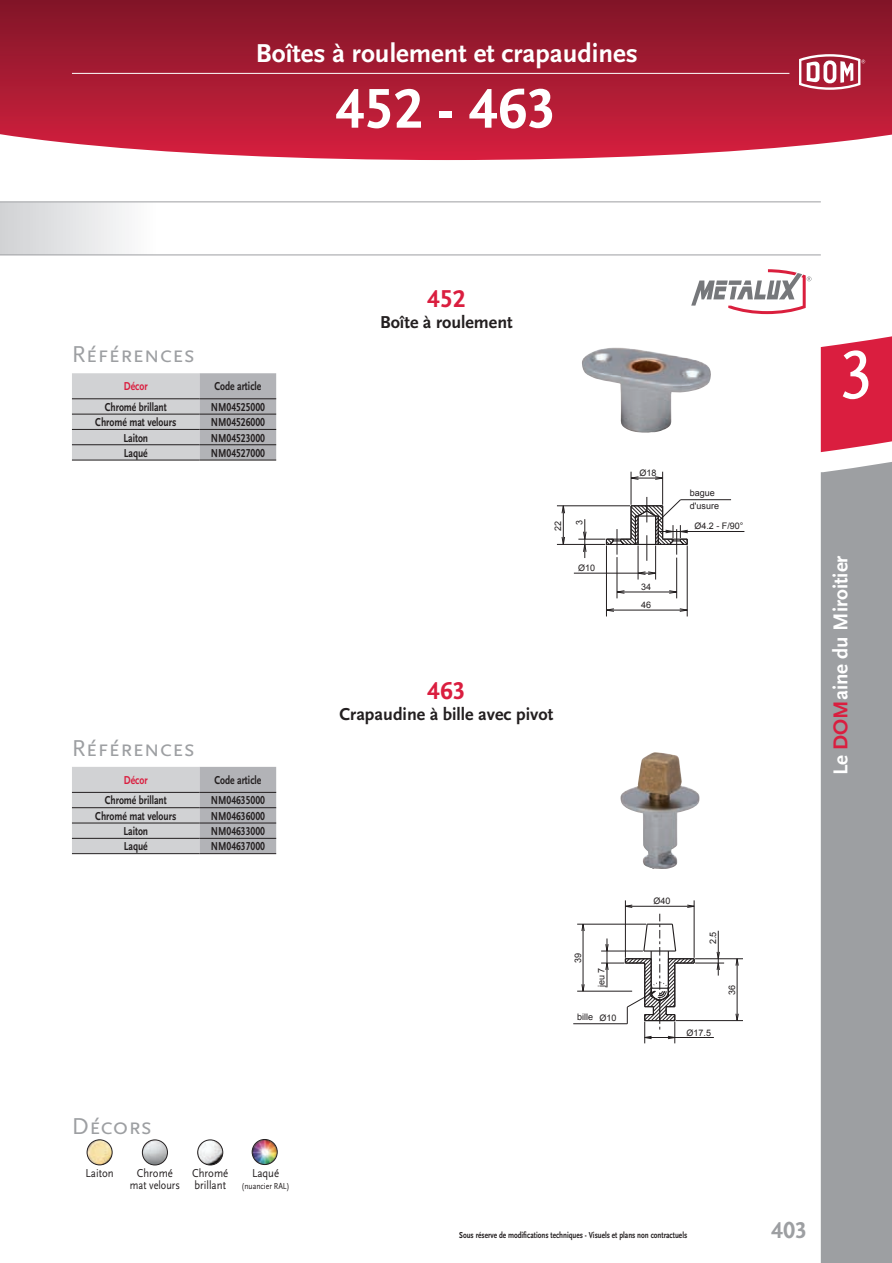
<style>
.page{position:relative;width:892px;height:1263px;background:#fff}
.page>*{position:absolute;margin:0;border:0;box-sizing:border-box;transform-origin:0 0}
.t1{font:72px "Scala Sans Caps";color:#fff}
.t2{font:700 58.5px "Scala Sans Caps";color:#fff}
.t3{font:700 27px "Scala Sans";color:#fff}
.t4{font:700 25.5px "Scala Sans Caps";color:#da1e3f}
.t5{font:24px "Scala Sans Caps";color:#9d9fa2}
.t6{font:700 24px "Scala Sans Caps";color:#9d9fa2}
.t7{font:700 21px "Scala Sans";color:#fff}
.t8{font:700 18px "Scala Sans";color:#231f20}
.t9{font:700 12px "Scala Sans";color:#231f20;scale:.8 1}
.t10{font:700 12px "Scala Sans Caps";color:#231f20;scale:.8 1}
.t11{font:12px/12px "Scala Sans";color:#231f20;text-align:center;scale:.9 1}
.t12{font:700 12px "Scala Sans";color:#da1e3f;scale:.8 1}
.t13{font:700 9px "Scala Sans";color:#231f20;scale:.8 1}
.t14{font:9px/18.1px "Arial";color:#231f20}
.t15{font:9px "Scala Sans";color:#231f20;scale:.85 1}
.s1{font-family:"Scala Sans"}
.s2{color:#da1e3f}
</style>
<div class="page">
<svg style="left:0;top:0;width:891px;height:160px;background:#ac253c"></svg>
<hr style="left:72px;top:73px;width:717px;height:1px;background:#fff">
<svg style="left:798px;top:54px;width:67px;height:36px"></svg>
<div style="left:0;top:202px;width:156px;height:52px;background:linear-gradient(to right,#d0d1d4,#fdfdfd)"></div>
<hr style="left:0;top:254px;width:820px;height:1px;background:#9d9fa2">
<hr style="left:0;top:201px;width:820px;height:1px;background:#9d9fa2">
<div style="left:820px;top:462px;width:71px;height:800px;background:#9d9fa2"></div>
<svg style="left:820px;top:336px;width:71px;height:116px;background:#dd3553"></svg>
<svg style="left:735px;top:1012px;width:3px;height:10px"></svg>
<svg style="left:686px;top:904px;width:9px;height:3px"></svg>
<svg style="left:581px;top:983px;width:3px;height:9px"></svg>
<hr style="left:582px;top:923px;width:1px;height:67px;background:#231f20">
<hr style="left:625px;top:900px;width:1px;height:57px;background:#231f20">
<hr style="left:693px;top:900px;width:1px;height:57px;background:#231f20">
<hr style="left:736px;top:958px;width:1px;height:62px;background:#231f20">
<hr style="left:675px;top:1020px;width:67px;height:1px;background:#231f20">
<hr style="left:577px;top:990px;width:55px;height:1px;background:#231f20">
<hr style="left:695px;top:958px;width:47px;height:1px;background:#231f20">
<hr style="left:577px;top:923px;width:69px;height:1px;background:#231f20">
<hr style="left:625px;top:905px;width:69px;height:1px;background:#231f20">
<hr style="left:573px;top:1023px;width:54px;height:1px;background:#231f20">
<svg style="left:601px;top:913px;width:123px;height:130px"></svg>
<img style="left:620px;top:752px;width:79px;height:117px">
<svg style="left:72px;top:766px;width:204px;height:87px;background:#c1c1c4"></svg>
<hr style="left:72px;top:791px;width:127px;height:1px;background:#231f20">
<hr style="left:199px;top:791px;width:77px;height:1px;background:#231f20">
<hr style="left:72px;top:807px;width:127px;height:1px;background:#231f20">
<hr style="left:199px;top:807px;width:77px;height:1px;background:#231f20">
<hr style="left:72px;top:822px;width:127px;height:1px;background:#231f20">
<hr style="left:199px;top:822px;width:77px;height:1px;background:#231f20">
<hr style="left:72px;top:837px;width:127px;height:1px;background:#231f20">
<hr style="left:199px;top:837px;width:77px;height:1px;background:#231f20">
<hr style="left:72px;top:853px;width:127px;height:1px;background:#231f20">
<hr style="left:199px;top:853px;width:77px;height:1px;background:#231f20">
<hr style="left:659px;top:531px;width:85px;height:1px;background:#231f20">
<svg style="left:561px;top:506px;width:4px;height:8px"></svg>
<svg style="left:561px;top:536px;width:4px;height:8px"></svg>
<svg style="left:631px;top:476px;width:8px;height:4px"></svg>
<svg style="left:654px;top:476px;width:10px;height:4px"></svg>
<svg style="left:634px;top:571px;width:23px;height:4px"></svg>
<svg style="left:617px;top:590px;width:8px;height:3px"></svg>
<svg style="left:668px;top:590px;width:10px;height:3px"></svg>
<svg style="left:607px;top:608px;width:7px;height:4px"></svg>
<svg style="left:679px;top:608px;width:9px;height:4px"></svg>
<hr style="left:563px;top:505px;width:1px;height:39px;background:#231f20">
<hr style="left:606px;top:545px;width:1px;height:71px;background:#231f20">
<hr style="left:616px;top:557px;width:1px;height:41px;background:#231f20">
<hr style="left:630px;top:471px;width:1px;height:33px;background:#231f20">
<hr style="left:637px;top:545px;width:1px;height:34px;background:#231f20">
<hr style="left:655px;top:545px;width:1px;height:34px;background:#231f20">
<hr style="left:662px;top:471px;width:1px;height:33px;background:#231f20">
<hr style="left:676px;top:557px;width:1px;height:41px;background:#231f20">
<hr style="left:686px;top:545px;width:1px;height:71px;background:#231f20">
<hr style="left:606px;top:609px;width:81px;height:1px;background:#231f20">
<hr style="left:617px;top:591px;width:59px;height:1px;background:#231f20">
<hr style="left:573px;top:572px;width:82px;height:1px;background:#231f20">
<hr style="left:557px;top:544px;width:48px;height:1px;background:#231f20">
<hr style="left:557px;top:505px;width:73px;height:1px;background:#231f20">
<hr style="left:631px;top:477px;width:31px;height:1px;background:#231f20">
<svg style="left:578px;top:492px;width:110px;height:68px"></svg>
<hr style="left:680px;top:499px;width:51px;height:1px;background:#231f20">
<img style="left:582px;top:347px;width:129px;height:85px">
<svg style="left:72px;top:373px;width:204px;height:86px;background:#c3c4c6"></svg>
<hr style="left:72px;top:398px;width:127px;height:1px;background:#231f20">
<hr style="left:199px;top:398px;width:77px;height:1px;background:#231f20">
<hr style="left:72px;top:413px;width:127px;height:1px;background:#231f20">
<hr style="left:199px;top:413px;width:77px;height:1px;background:#231f20">
<hr style="left:72px;top:429px;width:127px;height:1px;background:#231f20">
<hr style="left:199px;top:429px;width:77px;height:1px;background:#231f20">
<hr style="left:72px;top:444px;width:127px;height:1px;background:#231f20">
<hr style="left:199px;top:444px;width:77px;height:1px;background:#231f20">
<hr style="left:72px;top:459px;width:127px;height:1px;background:#231f20">
<hr style="left:199px;top:459px;width:77px;height:1px;background:#231f20">
<svg style="left:691px;top:269px;width:120px;height:45px"></svg>
<img style="left:87px;top:1139px;width:25px;height:25px;border-radius:13px">
<div style="left:87px;top:1139px;width:25px;height:25px;border:1px solid #231f20;border-radius:50%"></div>
<img style="left:142px;top:1139px;width:25px;height:25px;border-radius:13px">
<div style="left:142px;top:1139px;width:26px;height:25px;border:1px solid #231f20;border-radius:50%"></div>
<img style="left:198px;top:1139px;width:25px;height:25px;border-radius:13px">
<div style="left:197px;top:1139px;width:26px;height:25px;border:1px solid #231f20;border-radius:50%"></div>
<img style="left:252px;top:1139px;width:25px;height:25px;border-radius:13px">
<div style="left:252px;top:1138px;width:25px;height:26px;border:1px solid #231f20;border-radius:50%"></div>
<h3 class="t3" style="left:256px;top:39px;width:383px">Boîtes à roulement et crapaudines</h3>
<h2 class="t2" style="left:335px;top:76px;width:222px">452 <span class="s1">-</span> 463</h2>
<h3 class="t5" style="left:72px;top:341px;width:124px">Références</h3>
<p class="t12" style="left:124px;top:380px;width:31px">Décor</p>
<p class="t9" style="left:214px;top:380px;width:60px">Code article</p>
<p class="t9" style="left:105px;top:400px;width:79px">Chromé brillant</p>
<p class="t10" style="left:211px;top:400px;width:69px">NM04525000</p>
<p class="t9" style="left:95px;top:416px;width:103px">Chromé mat velours</p>
<p class="t10" style="left:211px;top:415px;width:69px">NM04526000</p>
<p class="t9" style="left:123px;top:431px;width:33px">Laiton</p>
<p class="t10" style="left:211px;top:431px;width:69px">NM04523000</p>
<p class="t9" style="left:124px;top:446px;width:31px">Laqué</p>
<p class="t10" style="left:211px;top:446px;width:69px">NM04527000</p>
<h3 class="t5" style="left:72px;top:735px;width:124px">Références</h3>
<p class="t12" style="left:124px;top:773px;width:31px">Décor</p>
<p class="t9" style="left:214px;top:773px;width:60px">Code article</p>
<p class="t9" style="left:105px;top:794px;width:79px">Chromé brillant</p>
<p class="t10" style="left:211px;top:793px;width:69px">NM04635000</p>
<p class="t9" style="left:95px;top:809px;width:103px">Chromé mat velours</p>
<p class="t10" style="left:211px;top:809px;width:69px">NM04636000</p>
<p class="t9" style="left:123px;top:824px;width:33px">Laiton</p>
<p class="t10" style="left:211px;top:824px;width:69px">NM04633000</p>
<p class="t9" style="left:124px;top:839px;width:31px">Laqué</p>
<p class="t10" style="left:211px;top:839px;width:69px">NM04637000</p>
<h3 class="t5" style="left:72px;top:1112px;width:81px">Décors</h3>
<p class="t11" style="left:85px;top:1167px;width:33px">Laiton</p>
<p class="t11" style="left:130px;top:1167px;width:57px">Chromé mat velours</p>
<p class="t11" style="left:192px;top:1167px;width:41px;text-align:left">Chromé brillant</p>
<p class="t11" style="left:252px;top:1167px;width:32px">Laqué</p>
<p class="t15" style="left:241px;top:1180px;width:58px">(nuancier RAL)</p>
<h3 class="t4" style="left:427px;top:284px;width:40px">452</h3>
<h3 class="t8" style="left:380px;top:312px;width:134px">Boîte à roulement</h3>
<p class="t14" style="left:549px;top:530px;width:12px;rotate:-90deg">22</p>
<p class="t14" style="left:570px;top:524px;width:7px;rotate:-90deg">3</p>
<p class="t14" style="left:578px;top:558px;width:19px">Ø10</p>
<h3 class="t4" style="left:427px;top:676px;width:40px">463</h3>
<h3 class="t8" style="left:339px;top:704px;width:215px">Crapaudine à bille avec pivot</h3>
<p class="t14" style="left:639px;top:463px;width:19px">Ø18</p>
<p class="t14" style="left:641px;top:577px;width:12px">34<br>46</p>
<p class="t14" style="left:689px;top:487px;width:31px;line-height:12.8px">bague d'usure</p>
<p class="t14" style="left:694px;top:517px;width:51px">Ø4.2 - F/90°</p>
<p class="t14" style="left:569px;top:962px;width:12px;rotate:-90deg">39</p>
<p class="t14" style="left:592px;top:987px;width:21px;rotate:-90deg">jeu 7</p>
<p class="t14" style="left:577px;top:1007px;width:41px">bille Ø10</p>
<p class="t14" style="left:653px;top:892px;width:19px">Ø40</p>
<p class="t14" style="left:704px;top:943px;width:14px;rotate:-90deg">2.5</p>
<p class="t14" style="left:686px;top:1023px;width:26px">Ø17.5</p>
<p class="t14" style="left:723px;top:994px;width:12px;rotate:-90deg">36</p>
<h1 class="t1" style="left:838px;top:336px;width:37px">3</h1>
<h3 class="t7" style="left:829px;top:775px;width:221px;rotate:-90deg">Le <span class="s2">DOM</span>aine du Miroitier</h3>
<p class="t13" style="left:459px;top:1229px;width:286px">Sous réserve de modifications techniques - Visuels et plans non contractuels</p>
<h3 class="t6" style="left:771px;top:1216px;width:37px">403</h3>
</div>
